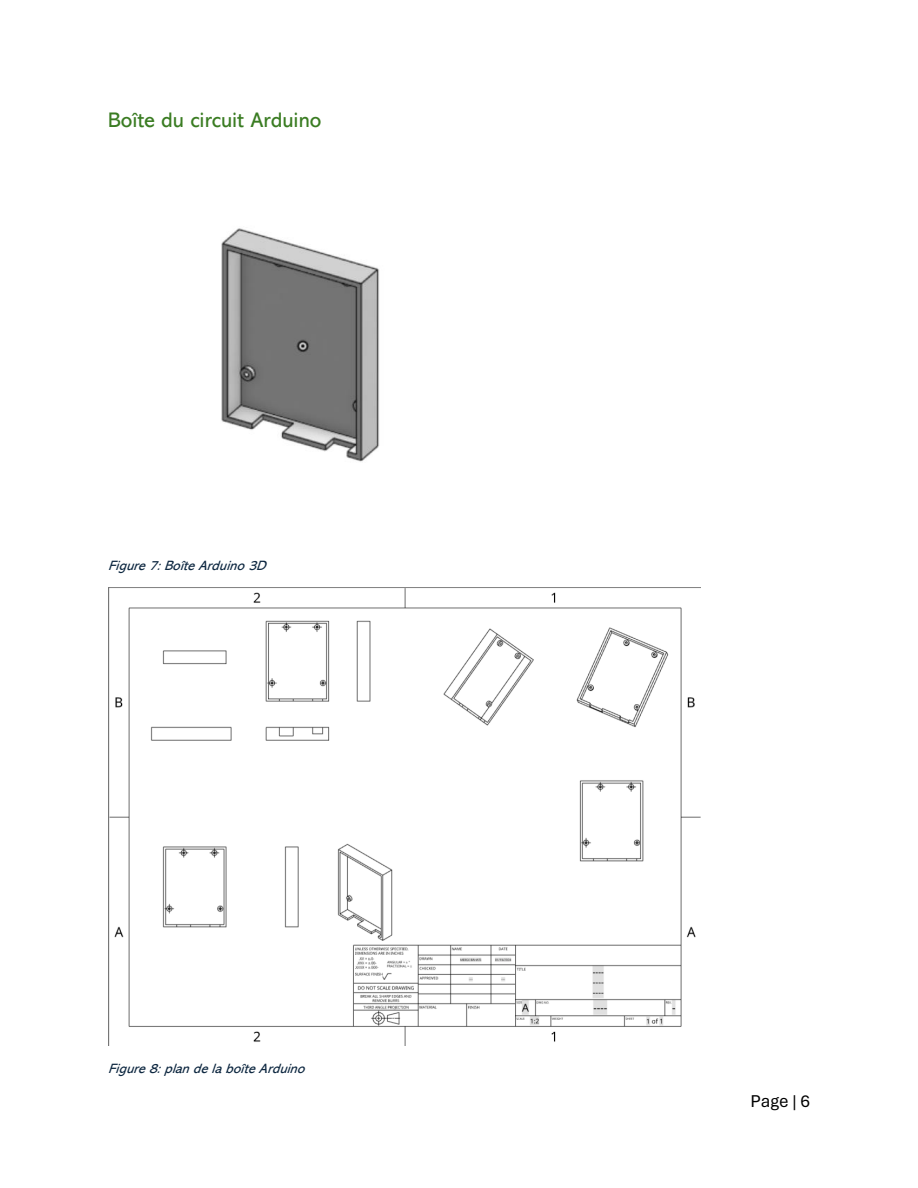
<style>
.page{position:relative;width:918px;height:1188px;background:#fff}
.page>*{position:absolute;margin:0;border:0;box-sizing:border-box;transform-origin:0 0}
.t1{font:21px "Abadi";color:#3a7c22}
.t2{font:18px "Aptos";color:#000}
.t3{font:italic 13.5px "Abadi";color:#0e2841}
</style>
<div class="page">
<img style="left:221px;top:228px;width:159px;height:234px">
<img style="left:108px;top:588px;width:593px;height:457px">
<h1 class="t1" style="left:108px;top:108px;width:215px">Boîte du circuit Arduino</h1>
<p class="t3" style="left:108px;top:558px;width:163px">Figure7:Boîte Arduino3D</p>
<p class="t3" style="left:108px;top:1061px;width:202px">Figure8:plandelaboîteArduino</p>
<h2 class="t2" style="left:750px;top:1090px;width:61px">Page | 6</h2>
</div>
